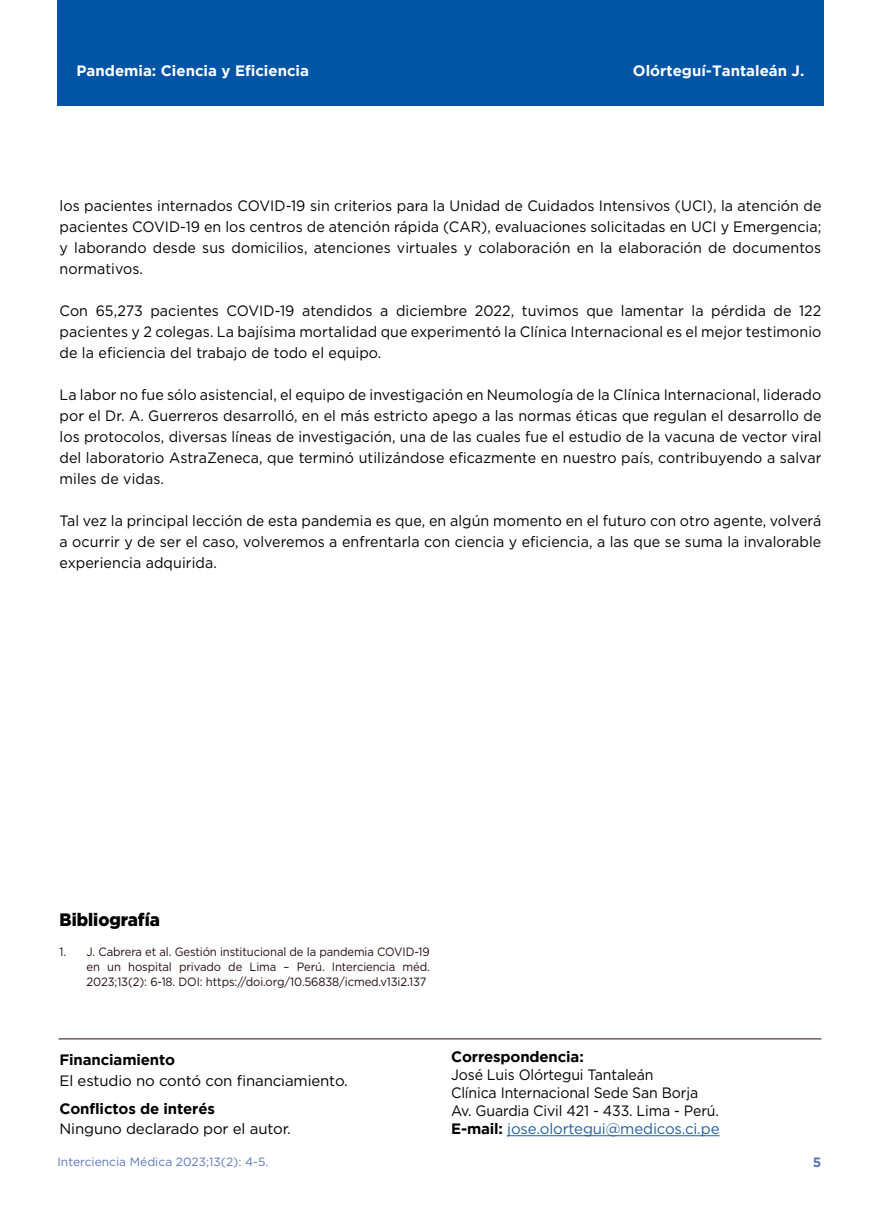
<style>
.page{position:relative;width:881px;height:1212px;background:#fff}
.page>*{position:absolute;margin:0;border:0;box-sizing:border-box;transform-origin:0 0}
.t1{font:900 18px "Gotham";color:#000;scale:.94 1}
.t2{font:15px/21px "Gotham";letter-spacing:-.01em;color:#000;text-align:justify;scale:.95 1}
.t3{font:15px/18px "Gotham";letter-spacing:-.01em;color:#000;scale:.94 1}
.t4{font:15px "Gotham";letter-spacing:-.01em;color:#000}
.t5{font:700 15px "Gotham";letter-spacing:-.01em;color:#000}
.t6{font:700 15px "Gotham";color:#fff}
.t7{font:700 13.5px "Gotham";color:#5a77ba}
.t8{font:12px/15px "Gotham";letter-spacing:-.01em;color:#240d0d;text-align:justify;scale:.94 1}
.t9{font:12px "Gotham";color:#5a77ba}
.s1{font-weight:700}
.s2{color:#215e9e}
</style>
<div class="page">
<div style="left:57px;top:0;width:766px;height:106px;background:#0054a6"></div>
<hr style="left:58px;top:1038px;width:763px;height:1px;background:#250d0d">
<hr style="left:507px;top:1135px;width:212px;height:1px;background:#215e9e">
<p class="t6" style="left:77px;top:62px;width:234px">Pandemia: Ciencia y Eficiencia</p>
<p class="t6" style="left:632px;top:62px;width:173px">Olórteguí-Tantaleán J.</p>
<p class="t2" style="left:60px;top:194px;width:803px">los pacientes internados COVID-19 sin criterios para la Unidad de Cuidados Intensivos (UCI), la atención de pacientes COVID-19 en los centros de atención rápida (CAR), evaluaciones solicitadas en UCI y Emergencia; y laborando desde sus domicilios, atenciones virtuales y colaboración en la elaboración de documentos normativos.</p>
<p class="t2" style="left:60px;top:299px;width:803px">Con 65,273 pacientes COVID-19 atendidos a diciembre 2022, tuvimos que lamentar la pérdida de 122 pacientes y 2 colegas. La bajísima mortalidad que experimentó la Clínica Internacional es el mejor testimonio de la eficiencia del trabajo de todo el equipo.</p>
<p class="t2" style="left:60px;top:383px;width:803px">La labor no fue sólo asistencial, el equipo de investigación en Neumología de la Clínica Internacional, liderado por el Dr. A. Guerreros desarrolló, en el más estricto apego a las normas éticas que regulan el desarrollo de los protocolos, diversas líneas de investigación, una de las cuales fue el estudio de la vacuna de vector viral del laboratorio AstraZeneca, que terminó utilizándose eficazmente en nuestro país, contribuyendo a salvar miles de vidas.</p>
<p class="t2" style="left:60px;top:509px;width:803px">Tal vez la principal lección de esta pandemia es que, en algún momento en el futuro con otro agente, volverá a ocurrir y de ser el caso, volveremos a enfrentarla con ciencia y eficiencia, a las que se suma la invalorable experiencia adquirida.</p>
<p class="t1" style="left:60px;top:909px;width:108px">Bibliografía</p>
<p class="t8" style="left:87px;top:944px;width:366px;text-indent:-27px">1. J. Cabrera et al. Gestión institucional de la pandemia COVID-19 en un hospital privado de Lima – Perú. Interciencia méd.<br>2023;13(2): 6-18. DOI: https://doi.org/10.56838/icmed.v13i2.137</p>
<p class="t5" style="left:60px;top:1051px;width:117px">Financiamiento</p>
<p class="t4" style="left:60px;top:1070px;width:290px">El estudio no contó con financiamiento.</p>
<p class="t5" style="left:60px;top:1100px;width:157px">Conflictos de interés</p>
<p class="t4" style="left:60px;top:1119px;width:233px">Ninguno declarado por el autor.</p>
<p class="t9" style="left:57px;top:1154px;width:212px">Interciencia Médica 2023;13(2): 4-5.</p>
<p class="t5" style="left:451px;top:1048px;width:134px">Correspondencia:</p>
<p class="t3" style="left:451px;top:1065px;width:287px">José Luis Olórtegui Tantaleán<br>Clínica Internacional Sede San Borja Av. Guardia Civil 421 - 433. Lima - Perú.<br><span class="s1">E-mail:</span> <span class="s2">jose.olortegui@medicos.ci.pe</span></p>
<p class="t7" style="left:812px;top:1154px;width:10px">5</p>
</div>
